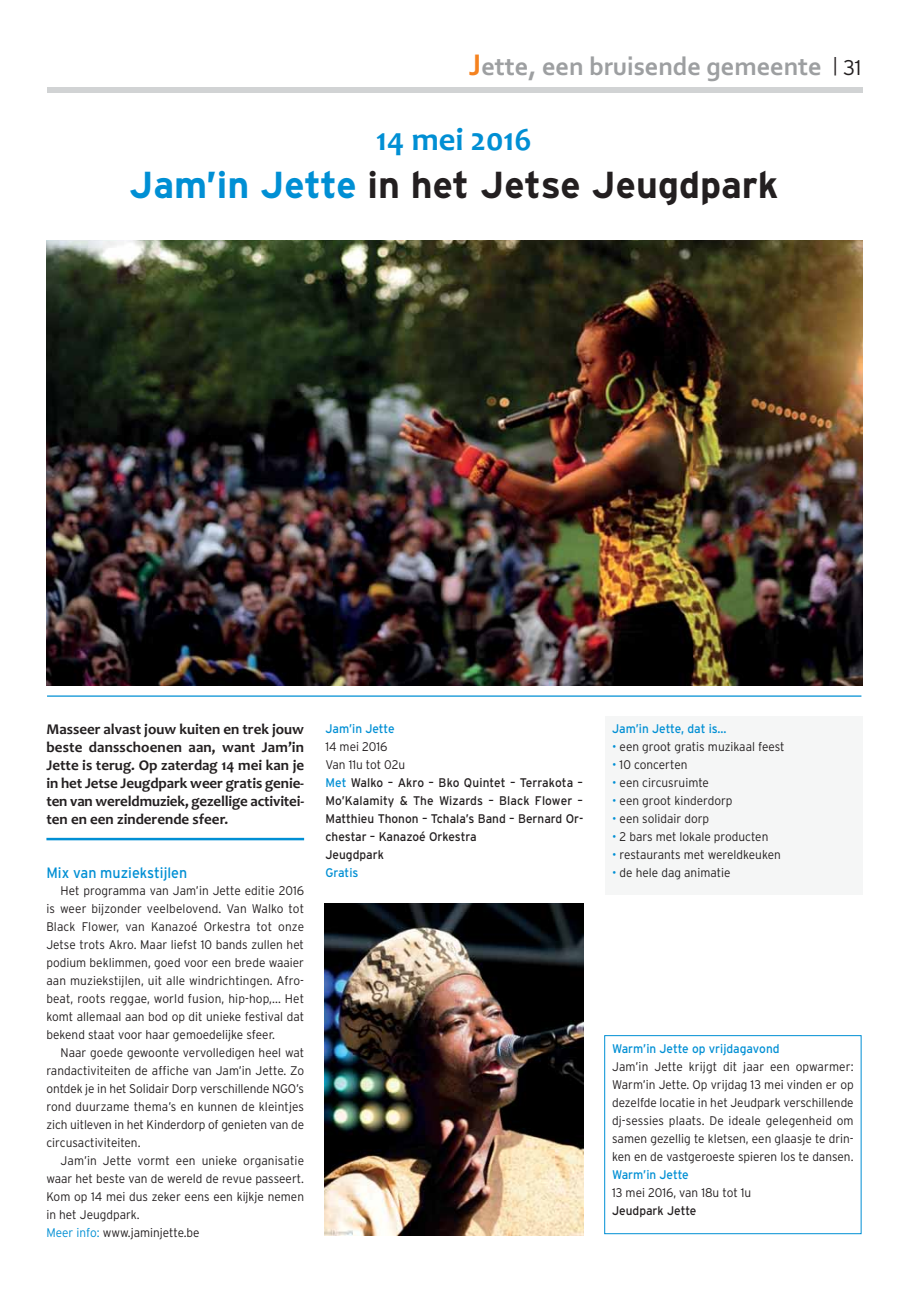
<style>
.page{position:relative;width:921px;height:1296px;background:#fff}
.page>*{position:absolute;margin:0;border:0;box-sizing:border-box;transform-origin:0 0}
.t1{font:700 37.5px "Interstate";color:#231f20}
.t2{font:700 32.5px "Candara";color:#008fd4}
.t3{font:700 26.25px "Corbel";color:#9d9fa1}
.t4{font:700 15px/18px "Candara";letter-spacing:-.01em;color:#231f20;text-align:justify}
.t5{font:15px "Interstate";color:#008fd4;scale:.95 1}
.t6{font:300 12.5px/18px "Interstate";color:#231f20;text-align:justify;scale:.95 1}
.t7{font:12.5px/18px "Interstate";color:#231f20;scale:.95 1}
.t8{font:12.5px "Interstate";color:#008fd4;scale:.95 1}
.s1{font-size:31.25px;color:#f5821f}
.s2{font-family:"Interstate";font-weight:300;font-size:18.75px;color:#231f20}
.s3{font-family:"Interstate";font-weight:300;font-size:21.25px;color:#231f20}
.s4{color:#008fd4}
.s5{font-weight:300}
</style>
<div class="page">
<div style="left:47px;top:87px;width:814px;height:6px;background:#d1d3d4"></div>
<hr style="left:46px;top:837px;width:258px;height:3px;background:#008fd4">
<img style="left:46px;top:240px;width:815px;height:445px">
<img style="left:325px;top:903px;width:258px;height:332px">
<div style="left:605px;top:716px;width:256px;height:178px;background:#f5f6f6"></div>
<div style="left:604px;top:1035px;width:257px;height:198px;border:1px solid #008fd4"></div>
<hr style="left:47px;top:695px;width:814px;height:1px;background:#008fd4">
<h3 class="t3" style="left:469px;top:57px;width:394px"><span class="s1">J</span>ette, een bruisende gemeente <span class="s2">|</span> <span class="s3">31</span></h3>
<h2 class="t2" style="left:376px;top:127px;width:157px">14 mei 2016</h2>
<h1 class="t1" style="left:129px;top:171px;width:650px"><span class="s4">Jam’in Jette</span> in het Jetse Jeugdpark</h1>
<p class="t4" style="left:46px;top:721px;width:259px">Masseer alvast jouw kuiten en trek jouw beste dansschoenen aan, want Jam’in Jette is terug. Op zaterdag 14 mei kan je in het Jetse Jeugdpark weer gratis genie&shy;ten van wereldmuziek, gezellige activitei&shy;ten en een zinderende sfeer.</p>
<p class="t5" style="left:46px;top:867px;width:150px">Mix van muziekstijlen</p>
<p class="t6" style="left:46px;top:882px;width:273px;text-indent:14px">Het programma van Jam’in Jette editie 2016 is weer bijzonder veelbelovend. Van Walko tot Black Flower, van Kanazoé Orkestra tot onze Jetse trots Akro. Maar liefst 10 bands zullen het podium beklimmen, goed voor een brede waaier aan muziekstijlen, uit alle windrichtingen. Afro&shy;beat, roots reggae, world fusion, hip-hop,... Het komt allemaal aan bod op dit unieke festival dat bekend staat voor haar gemoedelijke sfeer.</p>
<p class="t6" style="left:46px;top:1044px;width:273px;text-indent:14px">Naar goede gewoonte vervolledigen heel wat randactiviteiten de affiche van Jam’in Jette. Zo ontdek je in het Solidair Dorp verschillende NGO’s rond duurzame thema’s en kunnen de kleintjes zich uitleven in het Kinderdorp of genieten van de circusactiviteiten.</p>
<p class="t6" style="left:46px;top:1152px;width:273px;text-align:left;text-indent:14px">Jam’in Jette vormt een unieke organisatie waar het beste van de wereld de revue passeert.<br>Kom op 14 mei dus zeker eens een kijkje nemen in het Jeugdpark.<br><span class="s4">Meer info:</span> www.jaminjette.be</p>
<p class="t8" style="left:325px;top:723px;width:74px">Jam’in Jette</p>
<p class="t7" style="left:325px;top:738px;width:273px"><span class="s5">14 mei 2016<br>Van 11u tot 02u<br></span><span class="s4">Met</span> Walko – Akro – Bko Quintet – Terrakota –<br>Mo’Kalamity &amp; The Wizards – Black Flower –<br>Matthieu Thonon – Tchala’s Band – Bernard Or&shy;chestar – Kanazoé Orkestra<br>Jeugdpark</p>
<p class="t8" style="left:325px;top:867px;width:36px">Gratis</p>
<p class="t8" style="left:612px;top:723px;width:122px">Jam’in Jette, dat is...</p>
<p class="t6" style="left:612px;top:738px;width:183px"><span class="s4">•</span> een groot gratis muzikaal feest</p>
<p class="t6" style="left:612px;top:756px;width:81px"><span class="s4">•</span> 10 concerten</p>
<p class="t6" style="left:612px;top:774px;width:103px"><span class="s4">•</span> een circusruimte</p>
<p class="t6" style="left:612px;top:792px;width:128px"><span class="s4">•</span> een groot kinderdorp</p>
<p class="t6" style="left:612px;top:810px;width:104px"><span class="s4">•</span> een solidair dorp</p>
<p class="t6" style="left:612px;top:828px;width:166px"><span class="s4">•</span> 2 bars met lokale producten</p>
<p class="t6" style="left:612px;top:846px;width:179px"><span class="s4">•</span> restaurants met wereldkeuken</p>
<p class="t6" style="left:612px;top:864px;width:126px"><span class="s4">•</span> de hele dag animatie</p>
<p class="t8" style="left:612px;top:1043px;width:178px">Warm’in Jette op vrijdagavond</p>
<p class="t6" style="left:612px;top:1058px;width:256px">Jam’in Jette krijgt dit jaar een opwarmer:<br>Warm’in Jette. Op vrijdag 13 mei vinden er op dezelfde locatie in het Jeudpark verschillende dj-sessies plaats. De ideale gelegenheid om samen gezellig te kletsen, een glaasje te drin&shy;ken en de vastgeroeste spieren los te dansen.</p>
<p class="t8" style="left:612px;top:1169px;width:82px">Warm’in Jette</p>
<p class="t6" style="left:612px;top:1184px;width:148px">13 mei 2016, van 18u tot 1u</p>
<p class="t7" style="left:612px;top:1202px;width:90px">Jeudpark Jette</p>
</div>
